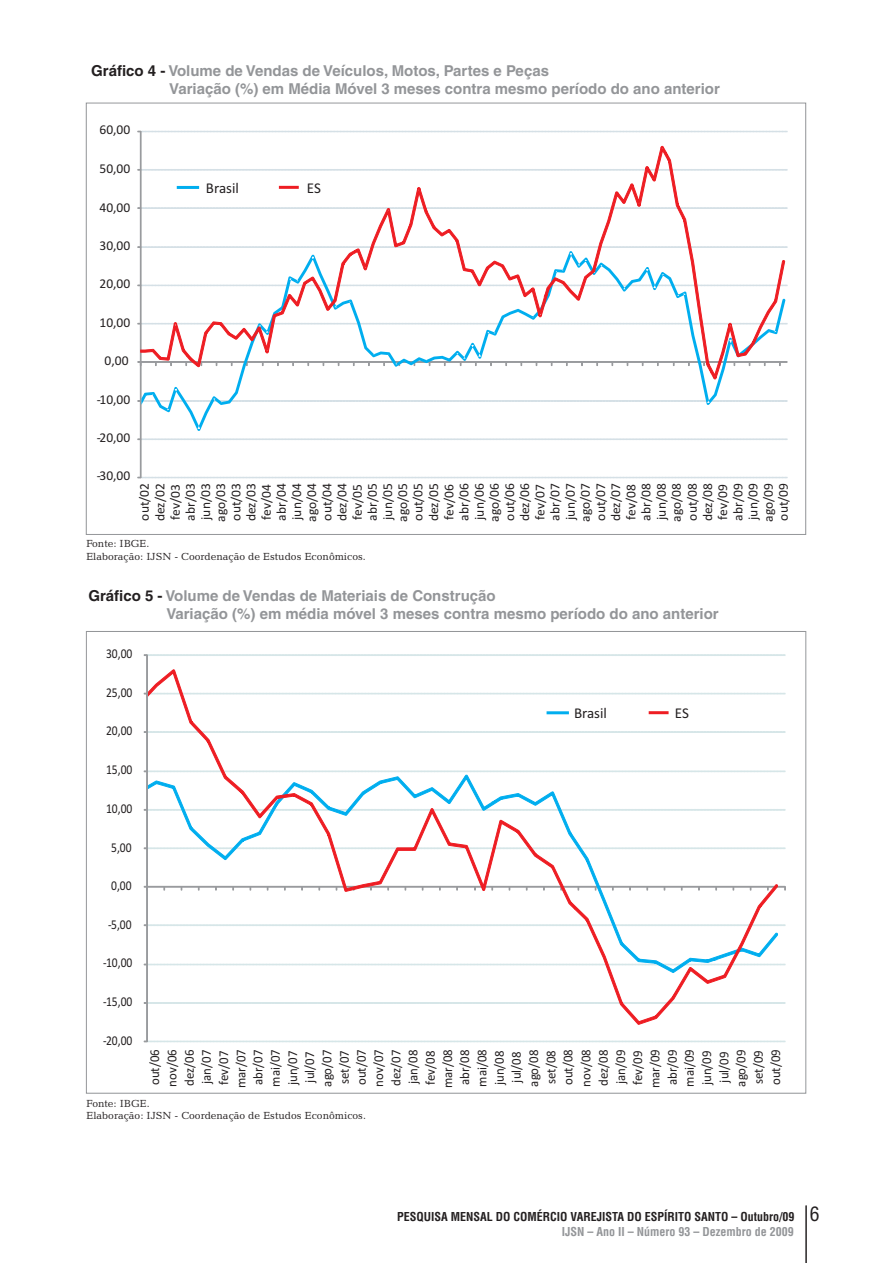
<style>
.page{position:relative;width:893px;height:1263px;background:#fff}
.page>*{position:absolute;margin:0;border:0;box-sizing:border-box;transform-origin:0 0}
.t1{font:700 15px/17.9px "Helvetica LT";color:#939598}
.t2{font:15px "Calibri";color:#231f20}
.t3{font:13.5px/15.1px "Calibri";color:#231f20;text-align:justify}
.t4{font:13.5px "Calibri";color:#231f20;scale:.95 1}
.t5{font:13.5px "Calibri";color:#231f20;scale:.86 1}
.t6{font:700 condensed 12px "Helvetica LT";color:#231f20}
.t7{font:700 condensed 12px "Helvetica LT";color:#939598}
.t8{font:10.5px/12.6px "Candida BT";color:#231f20}
.s1{color:#231f20}
.s2{font-weight:400;font-size:19.5px}
</style>
<div class="page">
<hr style="left:806px;top:1205px;width:1px;height:58px;background:#231f20">
<svg style="left:137px;top:130px;width:651px;height:349px"></svg>
<svg style="left:141px;top:379px;width:644px;height:52px"></svg>
<svg style="left:140px;top:146px;width:645px;height:233px"></svg>
<svg style="left:143px;top:654px;width:643px;height:388px"></svg>
<p class="t1" style="left:169px;top:63px;width:552px;text-indent:-78px"><span class="s1">Gráfico 4 -</span> Volume de Vendas de Veículos, Motos, Partes e Peças<br>Variação (%) em Média Móvel 3 meses contra mesmo período do ano anterior</p>
<p class="t3" style="left:100px;top:123px;width:32px">60,00</p>
<p class="t3" style="left:100px;top:162px;width:32px">50,00</p>
<p class="t3" style="left:100px;top:201px;width:32px">40,00</p>
<p class="t3" style="left:100px;top:239px;width:32px">30,00</p>
<p class="t3" style="left:100px;top:277px;width:32px">20,00</p>
<p class="t3" style="left:100px;top:316px;width:32px">10,00</p>
<p class="t3" style="left:105px;top:354px;width:25px">0,00</p>
<p class="t2" style="left:206px;top:181px;width:35px">Brasil</p>
<p class="t2" style="left:307px;top:181px;width:16px">ES</p>
<p class="t3" style="left:97px;top:393px;width:35px">-10,00</p>
<p class="t3" style="left:97px;top:431px;width:35px">-20,00</p>
<p class="t3" style="left:97px;top:469px;width:35px">-30,00</p>
<p class="t3" style="left:138px;top:522px;width:41px;rotate:-90deg">out/02 dez/02 fev/03 abr/03 jun/03 ago/03 out/03 dez/03 fev/04 abr/04 jun/04 ago/04 out/04 dez/04 fev/05 abr/05 jun/05 ago/05 out/05 dez/05 fev/06 abr/06 jun/06 ago/06 out/06 dez/06 fev/07 abr/07 jun/07 ago/07 out/07 dez/07 fev/08 abr/08 jun/08 ago/08 out/08 dez/08 fev/09 abr/09 jun/09 ago/09 out/09</p>
<p class="t8" style="left:86px;top:538px;width:281px">Fonte: IBGE.<br>Elaboração: IJSN - Coordenação de Estudos Econômicos.</p>
<p class="t1" style="left:166px;top:588px;width:554px;text-indent:-78px"><span class="s1">Gráfico 5 -</span> Volume de Vendas de Materiais de Construção<br>Variação (%) em média móvel 3 meses contra mesmo período do ano anterior</p>
<p class="t5" style="left:106px;top:648px;width:32px">30,00</p>
<p class="t5" style="left:106px;top:687px;width:32px">25,00</p>
<p class="t5" style="left:106px;top:725px;width:32px">20,00</p>
<p class="t5" style="left:106px;top:764px;width:32px">15,00</p>
<p class="t5" style="left:106px;top:803px;width:32px">10,00</p>
<p class="t5" style="left:111px;top:841px;width:25px">5,00</p>
<p class="t5" style="left:111px;top:880px;width:25px">0,00</p>
<p class="t5" style="left:108px;top:918px;width:29px">-5,00</p>
<p class="t5" style="left:103px;top:957px;width:36px">-10,00</p>
<p class="t5" style="left:103px;top:996px;width:36px">-15,00</p>
<p class="t5" style="left:103px;top:1035px;width:36px">-20,00</p>
<p class="t2" style="left:574px;top:707px;width:35px">Brasil</p>
<p class="t2" style="left:675px;top:707px;width:16px">ES</p>
<p class="t4" style="left:442px;top:1088px;width:42px;rotate:-90deg">mar/08</p>
<p class="t4" style="left:235px;top:1088px;width:42px;rotate:-90deg">mar/07</p>
<p class="t4" style="left:649px;top:1088px;width:42px;rotate:-90deg">mar/09</p>
<p class="t4" style="left:476px;top:1086px;width:41px;rotate:-90deg">mai/08</p>
<p class="t4" style="left:270px;top:1086px;width:41px;rotate:-90deg">mai/07</p>
<p class="t4" style="left:166px;top:1086px;width:41px;rotate:-90deg">nov/06</p>
<p class="t4" style="left:580px;top:1086px;width:41px;rotate:-90deg">nov/08</p>
<p class="t4" style="left:684px;top:1086px;width:41px;rotate:-90deg">mai/09</p>
<p class="t4" style="left:373px;top:1086px;width:41px;rotate:-90deg">nov/07</p>
<p class="t4" style="left:149px;top:1085px;width:39px;rotate:-90deg">out/06</p>
<p class="t4" style="left:562px;top:1085px;width:39px;rotate:-90deg">out/08</p>
<p class="t4" style="left:356px;top:1085px;width:39px;rotate:-90deg">out/07</p>
<p class="t4" style="left:770px;top:1085px;width:39px;rotate:-90deg">out/09</p>
<p class="t4" style="left:528px;top:1086px;width:40px;rotate:-90deg">ago/08</p>
<p class="t4" style="left:321px;top:1086px;width:40px;rotate:-90deg">ago/07</p>
<p class="t4" style="left:184px;top:1086px;width:39px;rotate:-90deg">dez/06</p>
<p class="t4" style="left:598px;top:1086px;width:39px;rotate:-90deg">dez/08</p>
<p class="t4" style="left:735px;top:1086px;width:40px;rotate:-90deg">ago/09</p>
<p class="t4" style="left:459px;top:1085px;width:39px;rotate:-90deg">abr/08</p>
<p class="t4" style="left:407px;top:1084px;width:37px;rotate:-90deg">jan/08</p>
<p class="t4" style="left:390px;top:1086px;width:39px;rotate:-90deg">dez/07</p>
<p class="t4" style="left:252px;top:1085px;width:39px;rotate:-90deg">abr/07</p>
<p class="t4" style="left:201px;top:1084px;width:37px;rotate:-90deg">jan/07</p>
<p class="t4" style="left:667px;top:1085px;width:39px;rotate:-90deg">abr/09</p>
<p class="t4" style="left:615px;top:1084px;width:37px;rotate:-90deg">jan/09</p>
<p class="t4" style="left:545px;top:1084px;width:37px;rotate:-90deg">set/08</p>
<p class="t4" style="left:339px;top:1084px;width:37px;rotate:-90deg">set/07</p>
<p class="t4" style="left:753px;top:1084px;width:37px;rotate:-90deg">set/09</p>
<p class="t4" style="left:494px;top:1085px;width:38px;rotate:-90deg">jun/08</p>
<p class="t4" style="left:287px;top:1085px;width:38px;rotate:-90deg">jun/07</p>
<p class="t4" style="left:701px;top:1085px;width:38px;rotate:-90deg">jun/09</p>
<p class="t4" style="left:425px;top:1084px;width:37px;rotate:-90deg">fev/08</p>
<p class="t4" style="left:218px;top:1084px;width:37px;rotate:-90deg">fev/07</p>
<p class="t4" style="left:632px;top:1084px;width:37px;rotate:-90deg">fev/09</p>
<p class="t4" style="left:511px;top:1082px;width:34px;rotate:-90deg">jul/08</p>
<p class="t4" style="left:304px;top:1082px;width:34px;rotate:-90deg">jul/07</p>
<p class="t4" style="left:718px;top:1082px;width:34px;rotate:-90deg">jul/09</p>
<p class="t8" style="left:86px;top:1097px;width:281px">Fonte: IBGE.<br>Elaboração: IJSN - Coordenação de Estudos Econômicos.</p>
<p class="t6" style="left:397px;top:1211px;width:424px">PESQUISA MENSAL DO COMÉRCIO VAREJISTA DO ESPÍRITO SANTO – Outubro/09 <span class="s2">6</span></p>
<p class="t7" style="left:562px;top:1227px;width:234px">IJSN – Ano II – Número 93 – Dezembro de 2009</p>
</div>
